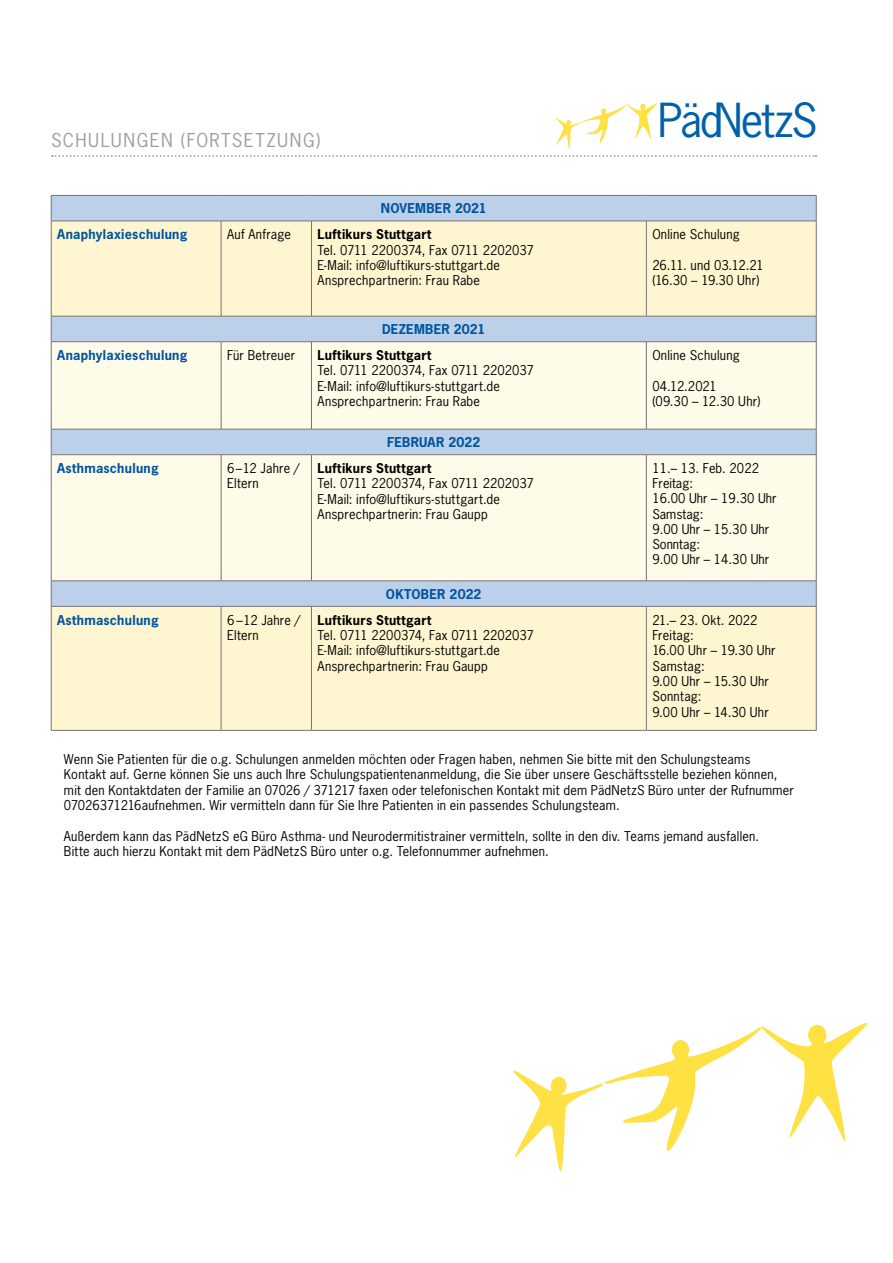
<style>
.page{position:relative;width:893px;height:1263px;background:#fff}
.page>*{position:absolute;margin:0;border:0;box-sizing:border-box;transform-origin:0 0}
.t1{font:44.1px "News Gothic Std";letter-spacing:-.045em;color:#0061aa}
.t2{font:18px "News Gothic Std";letter-spacing:.08em;color:#9c9e9f}
.t3{font:12.75px/15.3px "News Gothic Std";letter-spacing:.015em;color:#000}
.t4{font:700 12.75px "News Gothic Std";letter-spacing:.02em;color:#00559f}
.t5{font:700 12.75px "News Gothic Std";letter-spacing:.03em;color:#000}
.t6{font:12.75px/15.3px "News Gothic Std";letter-spacing:-.005em;color:#000}
</style>
<div class="page">
<svg style="left:52px;top:103px;width:764px;height:54px"></svg>
<div style="left:52px;top:196px;width:764px;height:25px;background:#bcd0e9"></div>
<svg style="left:52px;top:222px;width:764px;height:508px;fill:#fff6d1"></svg>
<svg style="left:52px;top:342px;width:764px;height:239px;fill:#fffbe9"></svg>
<hr style="left:51px;top:195px;width:170px;height:1px;background:#747476">
<svg style="left:51px;top:196px;width:1px;height:25px"></svg>
<hr style="left:221px;top:195px;width:90px;height:1px;background:#747476">
<hr style="left:311px;top:195px;width:335px;height:1px;background:#747476">
<hr style="left:646px;top:195px;width:170px;height:1px;background:#747476">
<svg style="left:816px;top:196px;width:1px;height:25px"></svg>
<hr style="left:51px;top:221px;width:170px;height:1px;background:#747476">
<hr style="left:51px;top:221px;width:1px;height:95px;background:#747476">
<hr style="left:221px;top:221px;width:90px;height:1px;background:#747476">
<hr style="left:221px;top:221px;width:1px;height:95px;background:#747476">
<hr style="left:311px;top:221px;width:335px;height:1px;background:#747476">
<hr style="left:311px;top:221px;width:1px;height:95px;background:#747476">
<hr style="left:646px;top:221px;width:170px;height:1px;background:#747476">
<hr style="left:646px;top:221px;width:1px;height:95px;background:#747476">
<hr style="left:816px;top:221px;width:1px;height:95px;background:#747476">
<hr style="left:51px;top:316px;width:170px;height:1px;background:#747476">
<svg style="left:51px;top:316px;width:1px;height:25px"></svg>
<hr style="left:221px;top:316px;width:90px;height:1px;background:#747476">
<hr style="left:311px;top:316px;width:335px;height:1px;background:#747476">
<hr style="left:646px;top:316px;width:170px;height:1px;background:#747476">
<svg style="left:816px;top:316px;width:1px;height:25px"></svg>
<hr style="left:51px;top:341px;width:170px;height:1px;background:#747476">
<hr style="left:51px;top:342px;width:1px;height:87px;background:#747476">
<hr style="left:221px;top:341px;width:90px;height:1px;background:#747476">
<hr style="left:221px;top:342px;width:1px;height:87px;background:#747476">
<hr style="left:311px;top:341px;width:335px;height:1px;background:#747476">
<hr style="left:311px;top:342px;width:1px;height:87px;background:#747476">
<hr style="left:646px;top:341px;width:170px;height:1px;background:#747476">
<hr style="left:646px;top:342px;width:1px;height:87px;background:#747476">
<hr style="left:816px;top:342px;width:1px;height:87px;background:#747476">
<hr style="left:51px;top:429px;width:170px;height:1px;background:#747476">
<svg style="left:51px;top:429px;width:1px;height:25px"></svg>
<hr style="left:221px;top:429px;width:90px;height:1px;background:#747476">
<hr style="left:311px;top:429px;width:335px;height:1px;background:#747476">
<hr style="left:646px;top:429px;width:170px;height:1px;background:#747476">
<svg style="left:816px;top:429px;width:1px;height:25px"></svg>
<hr style="left:51px;top:454px;width:170px;height:1px;background:#747476">
<hr style="left:51px;top:455px;width:1px;height:126px;background:#747476">
<hr style="left:221px;top:454px;width:90px;height:1px;background:#747476">
<hr style="left:221px;top:455px;width:1px;height:126px;background:#747476">
<hr style="left:311px;top:454px;width:335px;height:1px;background:#747476">
<hr style="left:311px;top:455px;width:1px;height:126px;background:#747476">
<hr style="left:646px;top:454px;width:170px;height:1px;background:#747476">
<hr style="left:646px;top:455px;width:1px;height:126px;background:#747476">
<hr style="left:816px;top:455px;width:1px;height:126px;background:#747476">
<hr style="left:51px;top:581px;width:170px;height:1px;background:#747476">
<svg style="left:51px;top:581px;width:1px;height:25px"></svg>
<hr style="left:221px;top:581px;width:90px;height:1px;background:#747476">
<hr style="left:311px;top:581px;width:335px;height:1px;background:#747476">
<hr style="left:646px;top:581px;width:170px;height:1px;background:#747476">
<svg style="left:816px;top:581px;width:1px;height:25px"></svg>
<hr style="left:51px;top:606px;width:170px;height:1px;background:#747476">
<hr style="left:51px;top:606px;width:1px;height:124px;background:#747476">
<hr style="left:221px;top:606px;width:90px;height:1px;background:#747476">
<hr style="left:221px;top:606px;width:1px;height:124px;background:#747476">
<hr style="left:311px;top:606px;width:335px;height:1px;background:#747476">
<hr style="left:311px;top:606px;width:1px;height:124px;background:#747476">
<hr style="left:646px;top:606px;width:170px;height:1px;background:#747476">
<hr style="left:646px;top:606px;width:1px;height:124px;background:#747476">
<hr style="left:816px;top:606px;width:1px;height:124px;background:#747476">
<hr style="left:51px;top:730px;width:170px;height:1px;background:#747476">
<hr style="left:221px;top:730px;width:90px;height:1px;background:#747476">
<hr style="left:311px;top:730px;width:335px;height:1px;background:#747476">
<hr style="left:646px;top:730px;width:170px;height:1px;background:#747476">
<svg style="left:513px;top:1023px;width:354px;height:149px"></svg>
<h2 class="t2" style="left:51px;top:128px;width:271px">SCHULUNGEN (FORTSETZUNG)</h2>
<p class="t4" style="left:381px;top:200px;width:107px">NOVEMBER 2021</p>
<p class="t4" style="left:57px;top:226px;width:132px">Anaphylaxieschulung</p>
<p class="t3" style="left:227px;top:227px;width:65px">Auf Anfrage</p>
<p class="t5" style="left:317px;top:226px;width:115px">Luftikurs Stuttgart</p>
<p class="t3" style="left:317px;top:242px;width:218px">Tel. 0711 2200374, Fax 0711 2202037<br>E-Mail: info@luftikurs-stuttgart.de<br>Ansprechpartnerin: Frau Rabe</p>
<p class="t4" style="left:382px;top:321px;width:105px">DEZEMBER 2021</p>
<p class="t4" style="left:57px;top:347px;width:132px">Anaphylaxieschulung</p>
<p class="t3" style="left:227px;top:347px;width:70px">Für Betreuer</p>
<p class="t5" style="left:317px;top:347px;width:115px">Luftikurs Stuttgart</p>
<p class="t3" style="left:317px;top:363px;width:218px">Tel. 0711 2200374, Fax 0711 2202037<br>E-Mail: info@luftikurs-stuttgart.de<br>Ansprechpartnerin: Frau Rabe</p>
<p class="t4" style="left:387px;top:434px;width:95px">FEBRUAR 2022</p>
<p class="t4" style="left:57px;top:460px;width:103px">Asthmaschulung</p>
<p class="t3" style="left:227px;top:460px;width:74px">6–12 Jahre /<br>Eltern</p>
<p class="t5" style="left:317px;top:460px;width:115px">Luftikurs Stuttgart</p>
<p class="t3" style="left:317px;top:476px;width:218px">Tel. 0711 2200374, Fax 0711 2202037<br>E-Mail: info@luftikurs-stuttgart.de<br>Ansprechpartnerin: Frau Gaupp</p>
<p class="t4" style="left:386px;top:585px;width:97px">OKTOBER 2022</p>
<h1 class="t1" style="left:658px;top:92px;width:161px">PädNetzS</h1>
<p class="t3" style="left:652px;top:227px;width:89px">Online Schulung</p>
<p class="t6" style="left:652px;top:257px;width:113px">26.11. und 03.12.21 (16.30 – 19.30 Uhr)</p>
<p class="t3" style="left:652px;top:347px;width:89px">Online Schulung</p>
<p class="t3" style="left:652px;top:378px;width:110px">04.12.2021<br>(09.30 – 12.30 Uhr)</p>
<p class="t3" style="left:652px;top:460px;width:126px">11.– 13. Feb. 2022<br>Freitag:<br>16.00 Uhr – 19.30 Uhr<br>Samstag:<br>9.00 Uhr – 15.30 Uhr<br>Sonntag:<br>9.00 Uhr – 14.30 Uhr</p>
<p class="t4" style="left:57px;top:611px;width:103px">Asthmaschulung</p>
<p class="t3" style="left:227px;top:612px;width:75px">6 –12 Jahre /<br>Eltern</p>
<p class="t5" style="left:317px;top:611px;width:115px">Luftikurs Stuttgart</p>
<p class="t3" style="left:652px;top:612px;width:125px">21.– 23. Okt. 2022<br>Freitag:<br>16.00 Uhr – 19.30 Uhr<br>Samstag:<br>9.00 Uhr – 15.30 Uhr<br>Sonntag:<br>9.00 Uhr – 14.30 Uhr</p>
<p class="t3" style="left:64px;top:751px;width:732px">Wenn Sie Patienten für die o.g. Schulungen anmelden möchten oder Fragen haben, nehmen Sie bitte mit den Schulungsteams Kontakt auf. Gerne können Sie uns auch Ihre Schulungspatientenanmeldung, die Sie über unsere Geschäftsstelle beziehen können, mit den Kontaktdaten der Familie an 07026 / 371217 faxen oder telefonischen Kontakt mit dem PädNetzS Büro unter der Rufnummer 07026371216aufnehmen. Wir vermitteln dann für Sie Ihre Patienten in ein passendes Schulungsteam.</p>
<p class="t3" style="left:64px;top:828px;width:697px">Außerdem kann das PädNetzS eG Büro Asthma- und Neurodermitistrainer vermitteln, sollte in den div. Teams jemand ausfallen.<br>Bitte auch hierzu Kontakt mit dem PädNetzS Büro unter o.g. Telefonnummer aufnehmen.</p>
<p class="t3" style="left:317px;top:627px;width:218px">Tel. 0711 2200374, Fax 0711 2202037<br>E-Mail: info@luftikurs-stuttgart.de<br>Ansprechpartnerin: Frau Gaupp</p>
</div>
